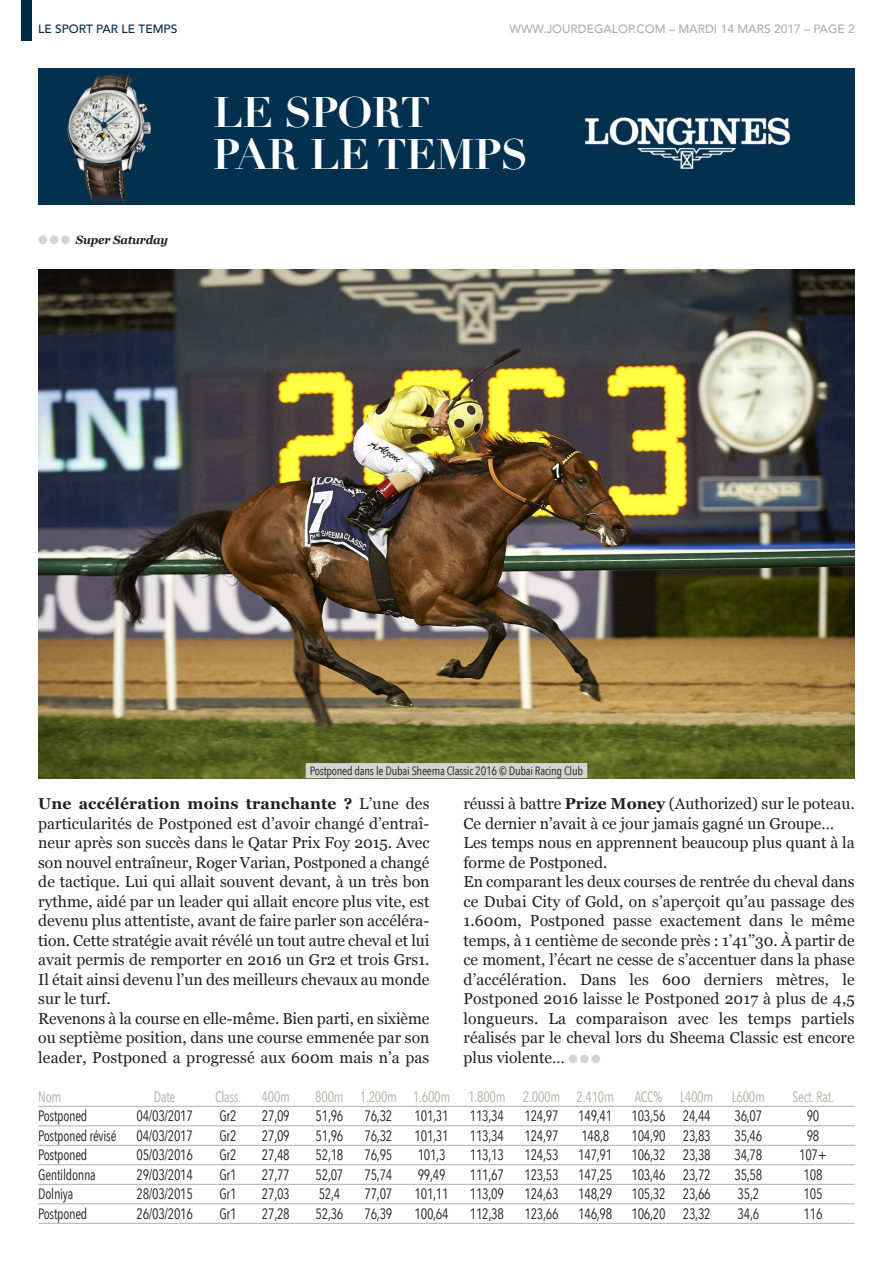
<style>
.page{position:relative;width:893px;height:1263px;background:#fff}
.page>*{position:absolute;margin:0;border:0;box-sizing:border-box;transform-origin:0 0}
.t1{font:700 42px/42px "Didot LH";letter-spacing:-.015em;color:#fff}
.t2{font:15.75px/19.5px "Georgia";color:#231f20}
.t3{font:15px "Avenir Next Condensed";letter-spacing:-.02em;color:#231f20;scale:.92 1}
.t4{font:15px "Avenir Next Condensed";letter-spacing:-.02em;color:#aeaeaa;scale:.92 1}
.t5{font:12px "Avenir Next Condensed";letter-spacing:-.02em;color:#231f20}
.t6{font:500 12px "Avenir";color:#aeaeaa}
.t7{font:500 12px "Avenir";color:#002c4a}
.t8{font:italic 700 12px "Georgia";letter-spacing:-.015em;color:#231f20;scale:.95 1}
.s1{color:#d6d3d3}
.s2{font-weight:700}
</style>
<div class="page">
<img style="left:38px;top:270px;width:817px;height:508px">
<div style="left:306px;top:763px;width:281px;height:15px;background:#d6d3d3"></div>
<img style="left:38px;top:68px;width:817px;height:136px">
<div style="left:21px;top:0;width:11px;height:40px;background:#002c4a"></div>
<hr style="left:38px;top:1106px;width:817px;height:1px;background:#aeaeaa">
<hr style="left:38px;top:1125px;width:817px;height:1px;background:#aeaeaa">
<hr style="left:38px;top:1145px;width:817px;height:1px;background:#aeaeaa">
<hr style="left:38px;top:1164px;width:817px;height:1px;background:#aeaeaa">
<hr style="left:38px;top:1184px;width:817px;height:1px;background:#aeaeaa">
<hr style="left:38px;top:1203px;width:817px;height:1px;background:#aeaeaa">
<hr style="left:38px;top:1223px;width:817px;height:1px;background:#aeaeaa">
<p class="t7" style="left:38px;top:21px;width:141px">LE SPORT PAR LE TEMPS</p>
<p class="t6" style="left:509px;top:21px;width:347px">WWW.JOURDEGALOP.COM – MARDI 14 MARS 2017 – PAGE 2</p>
<p class="t8" style="left:38px;top:233px;width:138px"><span class="s1">●</span> <span class="s1">●</span> <span class="s1">●</span> Super Saturday</p>
<h1 class="t1" style="left:213px;top:97px;width:316px">LE SPORT<br>PAR LE TEMPS</h1>
<p class="t5" style="left:310px;top:762px;width:275px">Postponed dans le Dubai Sheema Classic 2016 © Dubai Racing Club</p>
<p class="t2" style="left:38px;top:794px;width:393px"><span class="s2">Une accélération moins tranchante ?</span> L’une des particularités de Postponed est d’avoir changé d’entraî&shy;neur après son succès dans le Qatar Prix Foy 2015. Avec son nouvel entraîneur, Roger Varian, Postponed a changé de tactique. Lui qui allait souvent devant, à un très bon rythme, aidé par un leader qui allait encore plus vite, est devenu plus attentiste, avant de faire parler son accéléra&shy;tion. Cette stratégie avait révélé un tout autre cheval et lui avait permis de remporter en 2016 un Gr2 et trois Grs1.<br>Il était ainsi devenu l’un des meilleurs chevaux au monde sur le turf.<br>Revenons à la course en elle-même. Bien parti, en sixième ou septième position, dans une course emmenée par son leader, Postponed a progressé aux 600m mais n’a pas</p>
<p class="t2" style="left:463px;top:794px;width:393px">réussi à battre <span class="s2">Prize Money</span> (Authorized) sur le poteau.<br>Ce dernier n’avait à ce jour jamais gagné un Groupe… Les temps nous en apprennent beaucoup plus quant à la forme de Postponed.<br>En comparant les deux courses de rentrée du cheval dans ce Dubai City of Gold, on s’aperçoit qu’au passage des 1.600m, Postponed passe exactement dans le même temps, à 1 centième de seconde près : 1’41’’30. À partir de ce moment, l’écart ne cesse de s’accentuer dans la phase d’accélération. Dans les 600 derniers mètres, le Postponed 2016 laisse le Postponed 2017 à plus de 4,5 longueurs. La comparaison avec les temps partiels réalisés par le cheval lors du Sheema Classic est encore plus violente… <span class="s1">●●●</span></p>
<p class="t4" style="left:38px;top:1087px;width:27px">Nom</p>
<p class="t4" style="left:154px;top:1087px;width:25px">Date</p>
<p class="t4" style="left:215px;top:1087px;width:30px">Class.</p>
<p class="t4" style="left:262px;top:1087px;width:32px">400m</p>
<p class="t4" style="left:315px;top:1087px;width:326px">800m 1.200m 1.600m 1.800m 2.000m 2.410m</p>
<p class="t4" style="left:635px;top:1087px;width:143px">ACC% L400m L600m</p>
<p class="t4" style="left:793px;top:1087px;width:46px">Sect. Rat.</p>
<p class="t3" style="left:38px;top:1106px;width:55px">Postponed</p>
<p class="t3" style="left:137px;top:1106px;width:63px">04/03/2017</p>
<p class="t3" style="left:219px;top:1106px;width:20px">Gr2</p>
<p class="t3" style="left:262px;top:1106px;width:32px">27,09</p>
<p class="t3" style="left:316px;top:1106px;width:32px">51,96</p>
<p class="t3" style="left:365px;top:1106px;width:32px">76,32</p>
<p class="t3" style="left:415px;top:1106px;width:39px">101,31</p>
<p class="t3" style="left:470px;top:1106px;width:39px">113,34</p>
<p class="t3" style="left:525px;top:1106px;width:39px">124,97</p>
<p class="t3" style="left:578px;top:1106px;width:39px">149,41</p>
<p class="t3" style="left:631px;top:1106px;width:88px">103,56 24,44</p>
<p class="t3" style="left:734px;top:1106px;width:32px">36,07</p>
<p class="t3" style="left:807px;top:1106px;width:15px">90</p>
<p class="t3" style="left:38px;top:1126px;width:87px">Postponed révisé</p>
<p class="t3" style="left:137px;top:1126px;width:63px">04/03/2017</p>
<p class="t3" style="left:219px;top:1126px;width:20px">Gr2</p>
<p class="t3" style="left:262px;top:1126px;width:32px">27,09</p>
<p class="t3" style="left:316px;top:1126px;width:32px">51,96</p>
<p class="t3" style="left:365px;top:1126px;width:32px">76,32</p>
<p class="t3" style="left:415px;top:1126px;width:39px">101,31</p>
<p class="t3" style="left:470px;top:1126px;width:39px">113,34</p>
<p class="t3" style="left:525px;top:1126px;width:39px">124,97</p>
<p class="t3" style="left:581px;top:1126px;width:32px">148,8</p>
<p class="t3" style="left:631px;top:1126px;width:88px">104,90 23,83</p>
<p class="t3" style="left:734px;top:1126px;width:32px">35,46</p>
<p class="t3" style="left:807px;top:1126px;width:15px">98</p>
<p class="t3" style="left:38px;top:1145px;width:55px">Postponed</p>
<p class="t3" style="left:137px;top:1145px;width:63px">05/03/2016</p>
<p class="t3" style="left:219px;top:1145px;width:20px">Gr2</p>
<p class="t3" style="left:262px;top:1145px;width:32px">27,48</p>
<p class="t3" style="left:316px;top:1145px;width:32px">52,18</p>
<p class="t3" style="left:365px;top:1145px;width:32px">76,95</p>
<p class="t3" style="left:418px;top:1145px;width:32px">101,3</p>
<p class="t3" style="left:470px;top:1145px;width:39px">113,13</p>
<p class="t3" style="left:525px;top:1145px;width:39px">124,53</p>
<p class="t3" style="left:578px;top:1145px;width:39px">147,91</p>
<p class="t3" style="left:631px;top:1145px;width:88px">106,32 23,38</p>
<p class="t3" style="left:734px;top:1145px;width:32px">34,78</p>
<p class="t3" style="left:799px;top:1145px;width:32px">107+</p>
<p class="t3" style="left:38px;top:1165px;width:64px">Gentildonna</p>
<p class="t3" style="left:137px;top:1165px;width:63px">29/03/2014</p>
<p class="t3" style="left:219px;top:1165px;width:20px">Gr1</p>
<p class="t3" style="left:262px;top:1165px;width:32px">27,77</p>
<p class="t3" style="left:316px;top:1165px;width:32px">52,07</p>
<p class="t3" style="left:365px;top:1165px;width:32px">75,74</p>
<p class="t3" style="left:418px;top:1165px;width:32px">99,49</p>
<p class="t3" style="left:470px;top:1165px;width:39px">111,67</p>
<p class="t3" style="left:525px;top:1165px;width:39px">123,53</p>
<p class="t3" style="left:578px;top:1165px;width:39px">147,25</p>
<p class="t3" style="left:631px;top:1165px;width:88px">103,46 23,72</p>
<p class="t3" style="left:734px;top:1165px;width:32px">35,58</p>
<p class="t3" style="left:804px;top:1165px;width:22px">108</p>
<p class="t3" style="left:38px;top:1184px;width:40px">Dolniya</p>
<p class="t3" style="left:137px;top:1184px;width:63px">28/03/2015</p>
<p class="t3" style="left:219px;top:1184px;width:20px">Gr1</p>
<p class="t3" style="left:262px;top:1184px;width:32px">27,03</p>
<p class="t3" style="left:319px;top:1184px;width:25px">52,4</p>
<p class="t3" style="left:365px;top:1184px;width:32px">77,07</p>
<p class="t3" style="left:415px;top:1184px;width:39px">101,11</p>
<p class="t3" style="left:470px;top:1184px;width:39px">113,09</p>
<p class="t3" style="left:525px;top:1184px;width:39px">124,63</p>
<p class="t3" style="left:578px;top:1184px;width:39px">148,29</p>
<p class="t3" style="left:631px;top:1184px;width:88px">105,32 23,66</p>
<p class="t3" style="left:738px;top:1184px;width:25px">35,2</p>
<p class="t3" style="left:804px;top:1184px;width:22px">105</p>
<p class="t3" style="left:38px;top:1204px;width:55px">Postponed</p>
<p class="t3" style="left:137px;top:1204px;width:63px">26/03/2016</p>
<p class="t3" style="left:219px;top:1204px;width:20px">Gr1</p>
<p class="t3" style="left:262px;top:1204px;width:32px">27,28</p>
<p class="t3" style="left:316px;top:1204px;width:32px">52,36</p>
<p class="t3" style="left:365px;top:1204px;width:32px">76,39</p>
<p class="t3" style="left:415px;top:1204px;width:39px">100,64</p>
<p class="t3" style="left:470px;top:1204px;width:39px">112,38</p>
<p class="t3" style="left:525px;top:1204px;width:39px">123,66</p>
<p class="t3" style="left:578px;top:1204px;width:39px">146,98</p>
<p class="t3" style="left:631px;top:1204px;width:88px">106,20 23,32</p>
<p class="t3" style="left:738px;top:1204px;width:25px">34,6</p>
<p class="t3" style="left:804px;top:1204px;width:22px">116</p>
</div>
